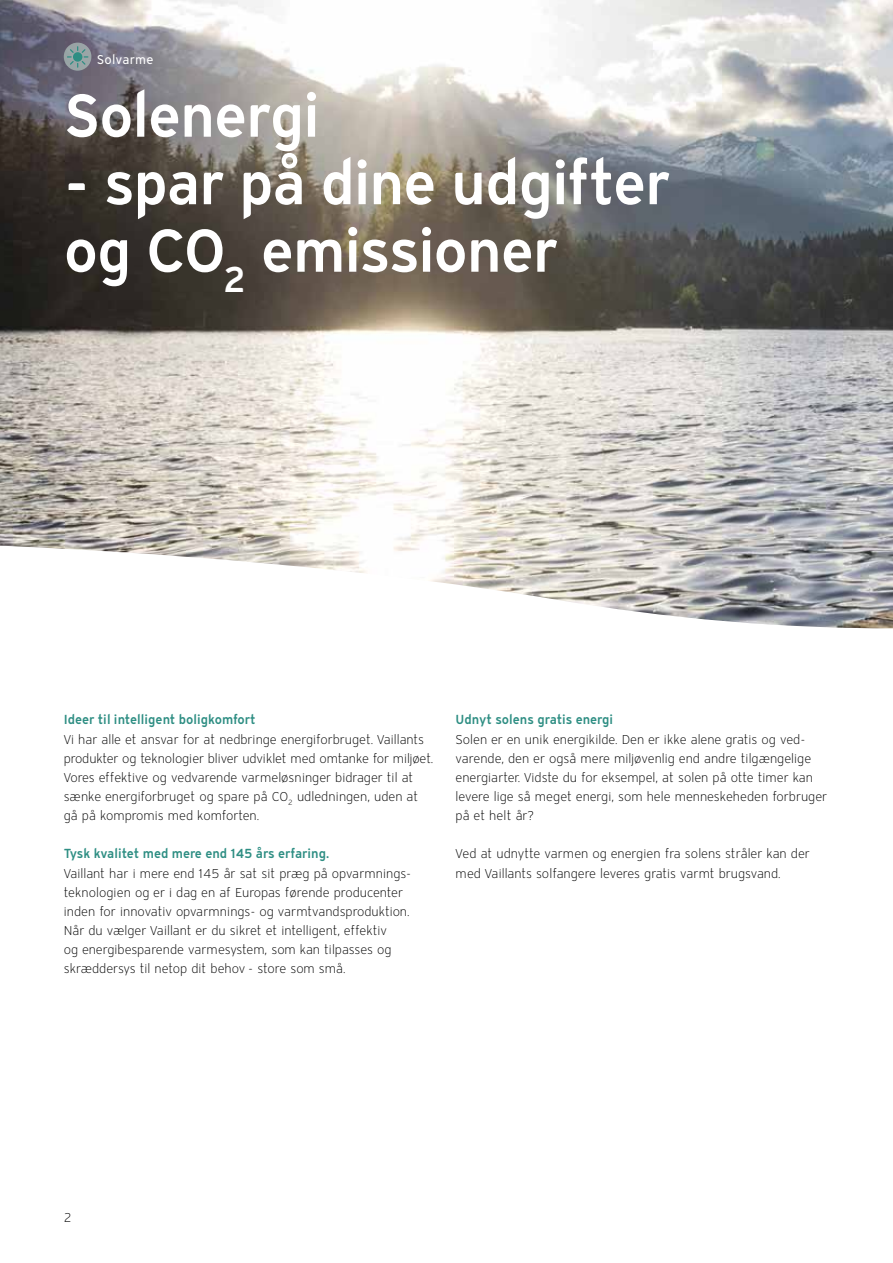
<style>
.page{position:relative;width:893px;height:1263px;background:#fff}
.page>*{position:absolute;margin:0;border:0;box-sizing:border-box;transform-origin:0 0}
.t1{font:600 60px/67.5px "Vaillant 13";letter-spacing:-.02em;color:#fff}
.t2{font:300 12.75px/19.2px "Vaillant 16";letter-spacing:-.005em;color:#000}
.t3{font:600 12.75px "Vaillant 13";color:#2e8e83}
.t4{font:12.75px "Vaillant 13";letter-spacing:.015em;color:#fff}
</style>
<div class="page">
<img style="left:0;top:0;width:893px;height:545px">
<svg style="left:64px;top:43px;width:27px;height:28px"></svg>
<svg style="left:67px;top:46px;width:21px;height:22px"></svg>
<div style="left:73px;top:52px;width:9px;height:10px;background:#2e8e83;border-radius:50%"></div>
<svg style="left:0;top:545px;width:893px;height:84px"></svg>
<p class="t4" style="left:97px;top:51px;width:58px">Solvarme</p>
<h1 class="t1" style="left:64px;top:80px;width:258px">Solenergi</h1>
<h1 class="t1" style="left:64px;top:147px;width:608px">- spar på dine udgifter og CO<sub>2</sub> emissioner</h1>
<p class="t3" style="left:64px;top:711px;width:193px">Ideer til intelligent boligkomfort</p>
<p class="t2" style="left:64px;top:729px;width:371px">Vi har alle et ansvar for at nedbringe energiforbruget. Vaillants produkter og teknologier bliver udviklet med omtanke for miljøet.<br>Vores effektive og vedvarende varmeløsninger bidrager til at sænke energiforbruget og spare på CO<sub>2</sub> udledningen, uden at gå på kompromis med komforten.</p>
<p class="t3" style="left:64px;top:845px;width:267px">Tysk kvalitet med mere end 145 års erfaring.</p>
<p class="t2" style="left:64px;top:863px;width:349px">Vaillant har i mere end 145 år sat sit præg på opvarmnings&shy;teknologien og er i dag en af Europas førende producenter inden for innovativ opvarmnings- og varmtvandsproduktion.<br>Når du vælger Vaillant er du sikret et intelligent, effektiv<br>og energibesparende varmesystem, som kan tilpasses og skræddersys til netop dit behov - store som små.</p>
<p class="t3" style="left:456px;top:711px;width:159px">Udnyt solens gratis energi</p>
<p class="t2" style="left:456px;top:729px;width:373px">Solen er en unik energikilde. Den er ikke alene gratis og ved&shy;varende, den er også mere miljøvenlig end andre tilgængelige energiarter. Vidste du for eksempel, at solen på otte timer kan levere lige så meget energi, som hele menneskeheden forbruger på et helt år?</p>
<p class="t2" style="left:456px;top:844px;width:356px">Ved at udnytte varmen og energien fra solens stråler kan der med Vaillants solfangere leveres gratis varmt brugsvand.</p>
<p class="t2" style="left:64px;top:1208px;width:10px">2</p>
</div>
